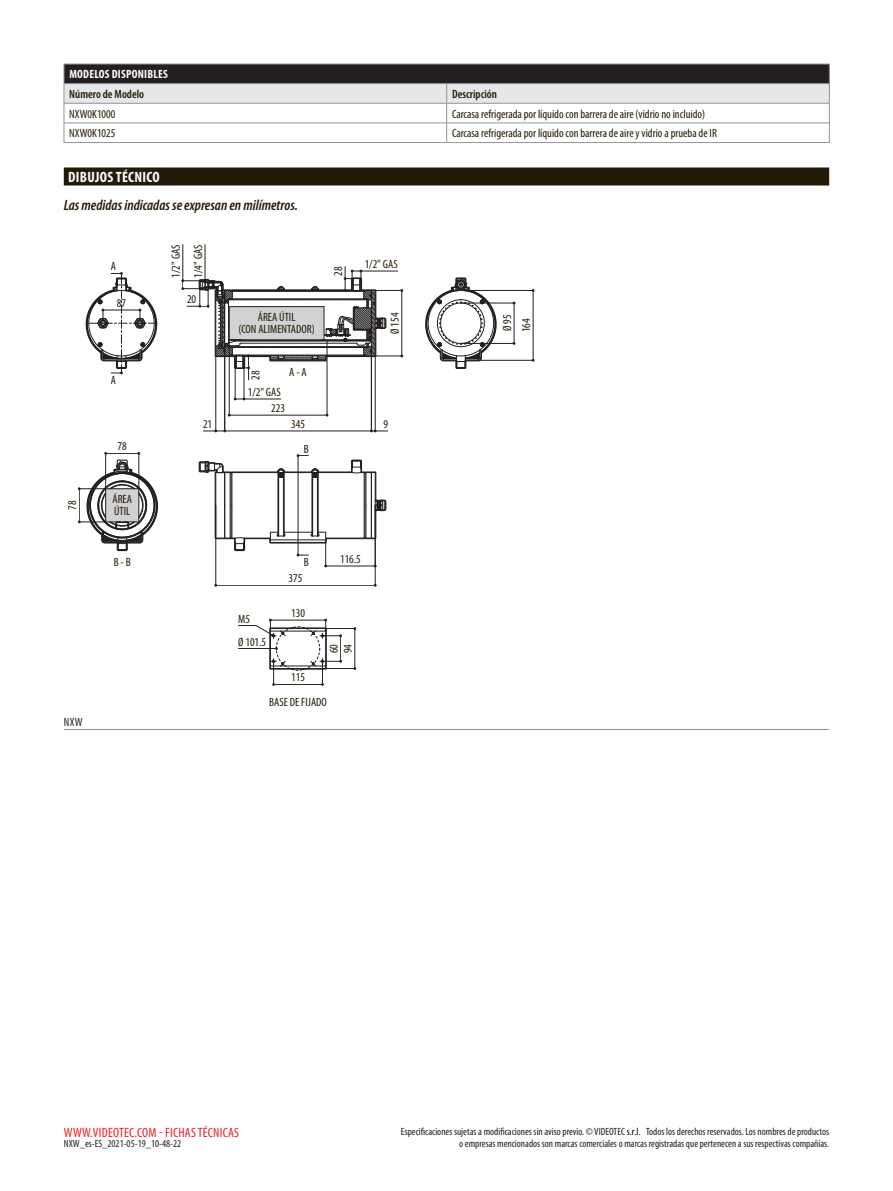
<style>
.page{position:relative;width:893px;height:1191px;background:#fff}
.page>*{position:absolute;margin:0;border:0;box-sizing:border-box;transform-origin:0 0}
.t1{font:italic 600 condensed 15px "Myriad Pro";color:#251a05}
.t2{font:700 condensed 15px "Myriad Pro";letter-spacing:.02em;color:#fcfcfc}
.t3{font:condensed 13.5px "Myriad Pro";letter-spacing:.02em;color:#ee1d23}
.t4{font:condensed 12px/12px "Myriad Pro";color:#251a05}
.t5{font:600 condensed 12px "Myriad Pro";color:#251a05}
.t6{font:700 condensed 12px "Myriad Pro";letter-spacing:.02em;color:#fff}
.t7{font:condensed 12px "Myriad Pro";color:#231f20}
.t8{font:condensed 10.5px/12.6px "Myriad Pro";color:#231f20;text-align:right}
.s1{color:#000}
</style>
<div class="page">
<div style="left:64px;top:167px;width:765px;height:18px;background:#251a05"></div>
<hr style="left:64px;top:142px;width:383px;height:1px;background:#939598">
<svg style="left:64px;top:64px;width:766px;height:78px"></svg>
<hr style="left:447px;top:142px;width:383px;height:1px;background:#939598">
<svg style="left:425px;top:277px;width:72px;height:92px"></svg>
<hr style="left:461px;top:290px;width:72px;height:1px;background:#231f20">
<hr style="left:478px;top:360px;width:55px;height:1px;background:#231f20">
<hr style="left:533px;top:290px;width:1px;height:70px;background:#231f20">
<svg style="left:78px;top:452px;width:80px;height:99px"></svg>
<svg style="left:86px;top:272px;width:71px;height:102px"></svg>
<svg style="left:238px;top:618px;width:118px;height:68px"></svg>
<hr style="left:461px;top:303px;width:53px;height:1px;background:#231f20">
<hr style="left:461px;top:343px;width:53px;height:1px;background:#231f20">
<hr style="left:514px;top:303px;width:1px;height:40px;background:#231f20">
<hr style="left:183px;top:245px;width:1px;height:36px;background:#231f20">
<hr style="left:216px;top:356px;width:1px;height:75px;background:#231f20">
<hr style="left:375px;top:356px;width:1px;height:75px;background:#231f20">
<hr style="left:224px;top:356px;width:1px;height:75px;background:#231f20">
<hr style="left:371px;top:356px;width:1px;height:75px;background:#231f20">
<hr style="left:225px;top:431px;width:146px;height:1px;background:#231f20">
<svg style="left:370px;top:429px;width:18px;height:3px"></svg>
<svg style="left:203px;top:429px;width:23px;height:3px"></svg>
<hr style="left:229px;top:340px;width:1px;height:75px;background:#231f20">
<hr style="left:327px;top:340px;width:1px;height:75px;background:#231f20">
<hr style="left:229px;top:415px;width:98px;height:1px;background:#231f20">
<hr style="left:235px;top:367px;width:1px;height:32px;background:#231f20">
<hr style="left:244px;top:367px;width:1px;height:32px;background:#231f20">
<svg style="left:234px;top:397px;width:11px;height:3px"></svg>
<hr style="left:244px;top:399px;width:37px;height:1px;background:#231f20">
<hr style="left:205px;top:245px;width:1px;height:36px;background:#231f20">
<svg style="left:181px;top:267px;width:222px;height:113px"></svg>
<hr style="left:375px;top:505px;width:1px;height:80px;background:#231f20">
<hr style="left:216px;top:585px;width:159px;height:1px;background:#231f20">
<hr style="left:216px;top:505px;width:1px;height:80px;background:#231f20">
<svg style="left:199px;top:454px;width:187px;height:113px"></svg>
<hr style="left:64px;top:729px;width:765px;height:1px;background:#939598">
<p class="t6" style="left:69px;top:68px;width:100px">MODELOS DISPONIBLES</p>
<p class="t5" style="left:69px;top:87px;width:76px">Número de Modelo</p>
<p class="t5" style="left:452px;top:87px;width:47px">Descripción</p>
<p class="t4" style="left:69px;top:108px;width:48px">NXW0K1000</p>
<p class="t4" style="left:452px;top:108px;width:255px">Carcasa refrigerada por líquido con barrera de aire (vidrio no incluido)</p>
<p class="t4" style="left:69px;top:127px;width:48px">NXW0K1025</p>
<p class="t4" style="left:452px;top:127px;width:266px">Carcasa refrigerada por líquido con barrera de aire y vidrio a prueba de IR</p>
<p class="t2" style="left:68px;top:169px;width:93px">DIBUJOS TÉCNICO</p>
<p class="t1" style="left:64px;top:197px;width:236px">Las medidas indicadas se expresan en milímetros.</p>
<p class="t4" style="left:67px;top:510px;width:11px;rotate:-90deg">78</p>
<p class="t4" style="left:111px;top:261px;width:7px">A</p>
<p class="t4" style="left:117px;top:297px;width:11px">87</p>
<p class="t4" style="left:111px;top:374px;width:7px">A</p>
<p class="t4" style="left:118px;top:440px;width:11px">78</p>
<p class="t4" style="left:112px;top:493px;width:21px">ÁREA<br>ÚTIL</p>
<p class="t4" style="left:114px;top:556px;width:19px">B - B</p>
<p class="t7" style="left:64px;top:715px;width:20px">NXW</p>
<p class="t4" style="left:165px;top:278px;width:34px;line-height:22.2px;rotate:-90deg">1/2" GAS<br>1/4" GAS</p>
<p class="t4" style="left:187px;top:293px;width:11px">20</p>
<p class="t4" style="left:239px;top:311px;width:78px;text-align:center">ÁREA ÚTIL<br>(CON ALIMENTADOR)</p>
<p class="t4" style="left:250px;top:380px;width:11px;rotate:-90deg">28</p>
<p class="t4" style="left:248px;top:386px;width:34px">1/2" GAS</p>
<p class="t4" style="left:289px;top:366px;width:19px">A - A</p>
<p class="t4" style="left:271px;top:402px;width:15px">223</p>
<p class="t4" style="left:203px;top:418px;width:11px">21</p>
<p class="t4" style="left:291px;top:418px;width:15px">345</p>
<p class="t4" style="left:304px;top:443px;width:6px">B</p>
<p class="t4" style="left:332px;top:276px;width:11px;rotate:-90deg">28</p>
<p class="t4" style="left:365px;top:258px;width:34px">1/2" GAS</p>
<p class="t4" style="left:389px;top:334px;width:23px;rotate:-90deg">Ø 154</p>
<p class="t4" style="left:383px;top:418px;width:6px">9</p>
<p class="t4" style="left:238px;top:613px;width:13px">M5</p>
<p class="t4" style="left:238px;top:636px;width:30px">Ø 101.5</p>
<p class="t4" style="left:304px;top:556px;width:6px">B</p>
<p class="t4" style="left:289px;top:572px;width:15px">375</p>
<p class="t4" style="left:291px;top:607px;width:15px">130</p>
<p class="t4" style="left:291px;top:671px;width:15px">115</p>
<p class="t4" style="left:340px;top:553px;width:22px">116.5</p>
<p class="t4" style="left:327px;top:653px;width:11px;line-height:14.1px;rotate:-90deg">60<br>94</p>
<p class="t4" style="left:269px;top:696px;width:59px">BASE DE FIJADO</p>
<p class="t4" style="left:501px;top:331px;width:18px;rotate:-90deg">Ø 95</p>
<p class="t4" style="left:520px;top:332px;width:15px;rotate:-90deg">164</p>
<p class="t3" style="left:64px;top:1125px;width:177px">WWW.VIDEOTEC.COM - FICHAS TÉCNICAS</p>
<p class="t8" style="left:401px;top:1125px;width:241px">Especificaciones sujetas a modificaciones sin aviso previo. © VIDEOTEC <span class="s1">s.r.l.</span></p>
<p class="t8" style="left:459px;top:1125px;width:371px">Todos los derechos reservados. Los nombres de productos<br>o empresas mencionados son marcas comerciales o marcas registradas que pertenecen a sus respectivas compañías.</p>
<p class="t8" style="left:64px;top:1137px;width:119px">NXW_es-ES_2021-05-19_10-48-22</p>
</div>
